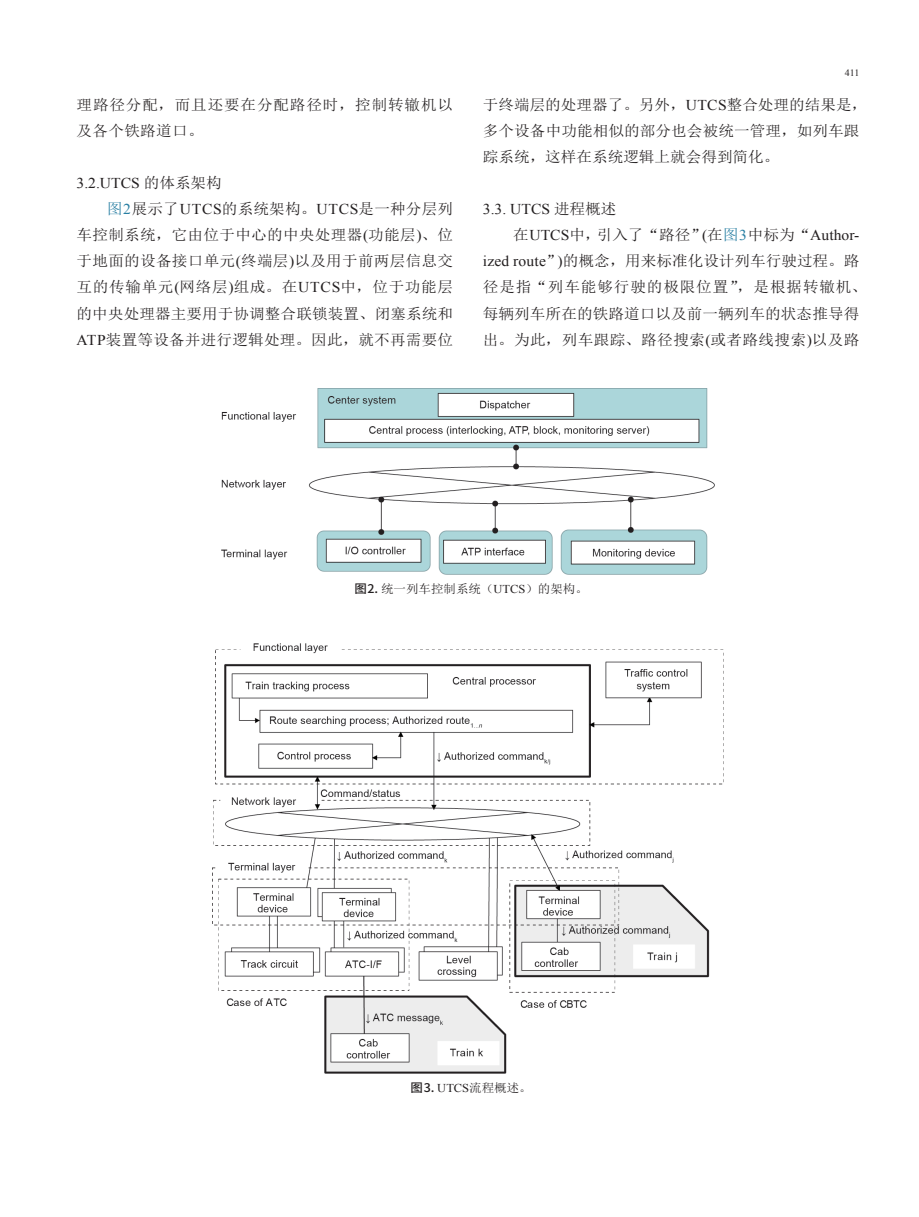
<style>
.page{position:relative;width:919px;height:1217px;background:#fff}
.page>*{position:absolute;margin:0;border:0;box-sizing:border-box;transform-origin:0 0}
.t1{font:15px/26.1px "Sim Sun";letter-spacing:.005em;color:#231f20;scale:1.04 1}
.t2{font:15px/26.1px "Sim Sun";letter-spacing:.055em;color:#231f20;scale:1.04 1}
.t3{font:15px "Times New Roman";color:#231f20;scale:1.04 1}
.t4{font:12px "Sim Sun";color:#231f20;scale:1.04 1}
.t5{font:9.6px "Times New Roman";color:#231f20;scale:1.04 1}
.s1{font-family:"Sim Sun"}
.s2{color:#277ea2}
.s3{font-family:"Times New Roman";color:#277ea2}
.s4{font-family:"Times New Roman"}
.s5{font-family:"Source Han Sans CN";font-weight:500}
</style>
<div class="page">
<img style="left:221px;top:389px;width:493px;height:185px">
<img style="left:212px;top:643px;width:511px;height:429px">
<p class="t2" style="left:77px;top:91px;width:363px">理路径分配，而且还要在分配路径时，控制转辙机以及各个铁路道口。</p>
<p class="t3" style="left:77px;top:173px;width:141px">3.2.UTCS <span class="s1">的体系架构</span></p>
<p class="t1" style="left:77px;top:196px;width:363px;text-align:justify;text-indent:30px"><span class="s2">图</span><span class="s3">2</span>展示了<span class="s4">UTCS</span>的系统架构。<span class="s4">UTCS</span>是一种分层列车控制系统，它由位于中心的中央处理器<span class="s4">(</span>功能层<span class="s4">)</span>、位于地面的设备接口单元<span class="s4">(</span>终端层<span class="s4">)</span>以及用于前两层信息交互的传输单元<span class="s4">(</span>网络层<span class="s4">)</span>组成。在<span class="s4">UTCS</span>中，位于功能层的中央处理器主要用于协调整合联锁装置、闭塞系统和<span class="s4">ATP</span>装置等设备并进行逻辑处理。因此，就不再需要位</p>
<p class="t5" style="left:844px;top:67px;width:16px">411</p>
<p class="t1" style="left:483px;top:91px;width:371px">于终端层的处理器了。另外，<span class="s4">UTCS</span>整合处理的结果是，多个设备中功能相似的部分也会被统一管理，如列车跟踪系统，这样在系统逻辑上就会得到简化。</p>
<p class="t3" style="left:483px;top:199px;width:130px">3.3. UTCS <span class="s1">进程概述</span></p>
<p class="t1" style="left:483px;top:222px;width:371px;text-indent:30px">在<span class="s4">UTCS</span>中，引入了“路径”<span class="s4">(</span>在<span class="s2">图</span><span class="s3">3</span>中标为“<span class="s4">Author&shy;ized route</span>”<span class="s4">)</span>的概念，用来标准化设计列车行驶过程。路径是指“列车能够行驶的极限位置”，是根据转辙机、每辆列车所在的铁路道口以及前一辆列车的状态推导得出。为此，列车跟踪、路径搜索<span class="s4">(</span>或者路线搜索<span class="s4">)</span>以及路</p>
<p class="t4" style="left:354px;top:582px;width:226px"><span class="s5">图2.</span> 统一列车控制系统（<span class="s4">UTCS</span>）的架构。</p>
<p class="t4" style="left:410px;top:1081px;width:118px"><span class="s5">图3.</span> <span class="s4">UTCS</span>流程概述。</p>
</div>
